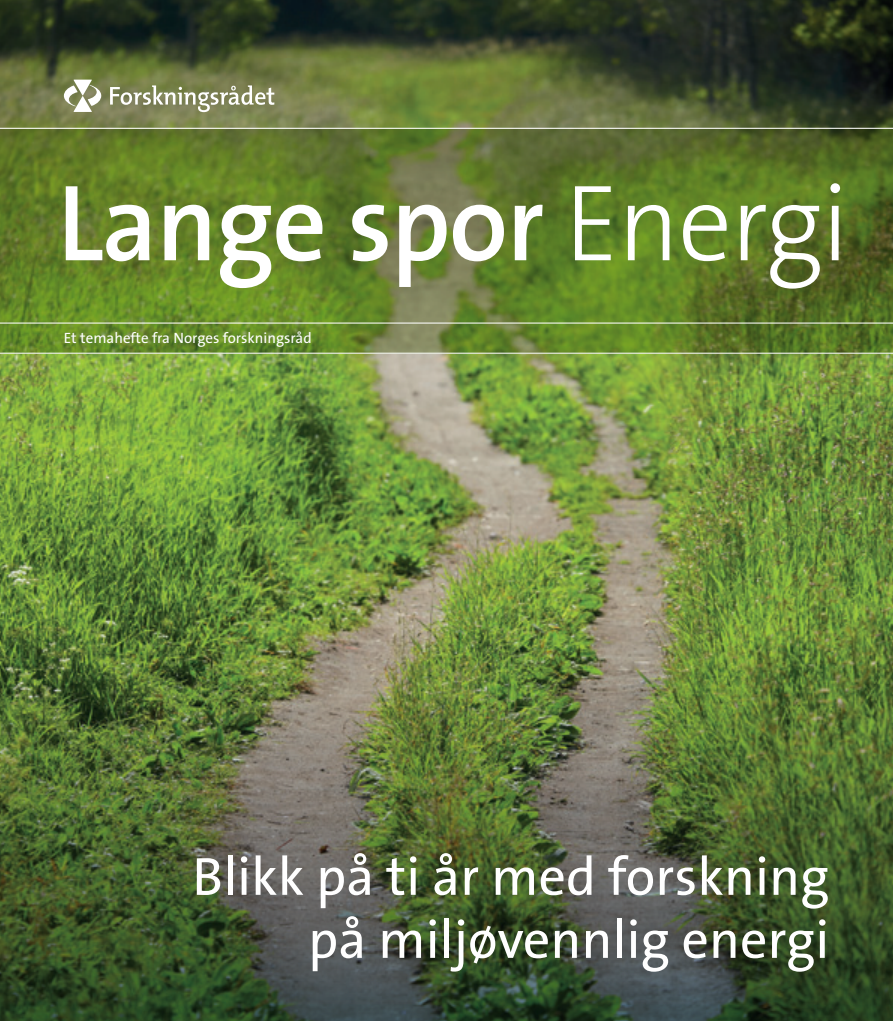
<style>
.page{position:relative;width:893px;height:1021px;background:#fff}
.page>*{position:absolute;margin:0;border:0;box-sizing:border-box;transform-origin:0 0}
.t1{font:600 109.5px "The Sans B6";letter-spacing:-.015em;color:#fff}
.t2{font:54px/63px "The Sans B5 Plain";color:#fff;text-align:right}
.t3{font:15px "The Sans B5 Plain";color:#fff}
.s1{font-family:"The Sans B3";font-weight:300}
</style>
<div class="page">
<img style="left:0;top:0;width:893px;height:622px">
<img style="left:0;top:622px;width:893px;height:398px">
<svg style="left:0;top:129px;width:893px;height:223px;background:#617c2b"></svg>
<hr style="left:0;top:322px;width:893px;height:1px;background:#fff">
<hr style="left:0;top:128px;width:893px;height:1px;background:#fff">
<hr style="left:0;top:352px;width:893px;height:2px;background:#fff">
<svg style="left:110px;top:85px;width:164px;height:27px"></svg>
<svg style="left:64px;top:80px;width:37px;height:32px"></svg>
<h1 class="t1" style="left:57px;top:166px;width:793px">Lange spor <span class="s1">Energi</span></h1>
<p class="t3" style="left:64px;top:330px;width:249px">Et temahefte fra Norges forskningsråd</p>
<p class="t2" style="left:192px;top:847px;width:639px">Blikk på ti år med forskning på miljøvennlig energi</p>
</div>
